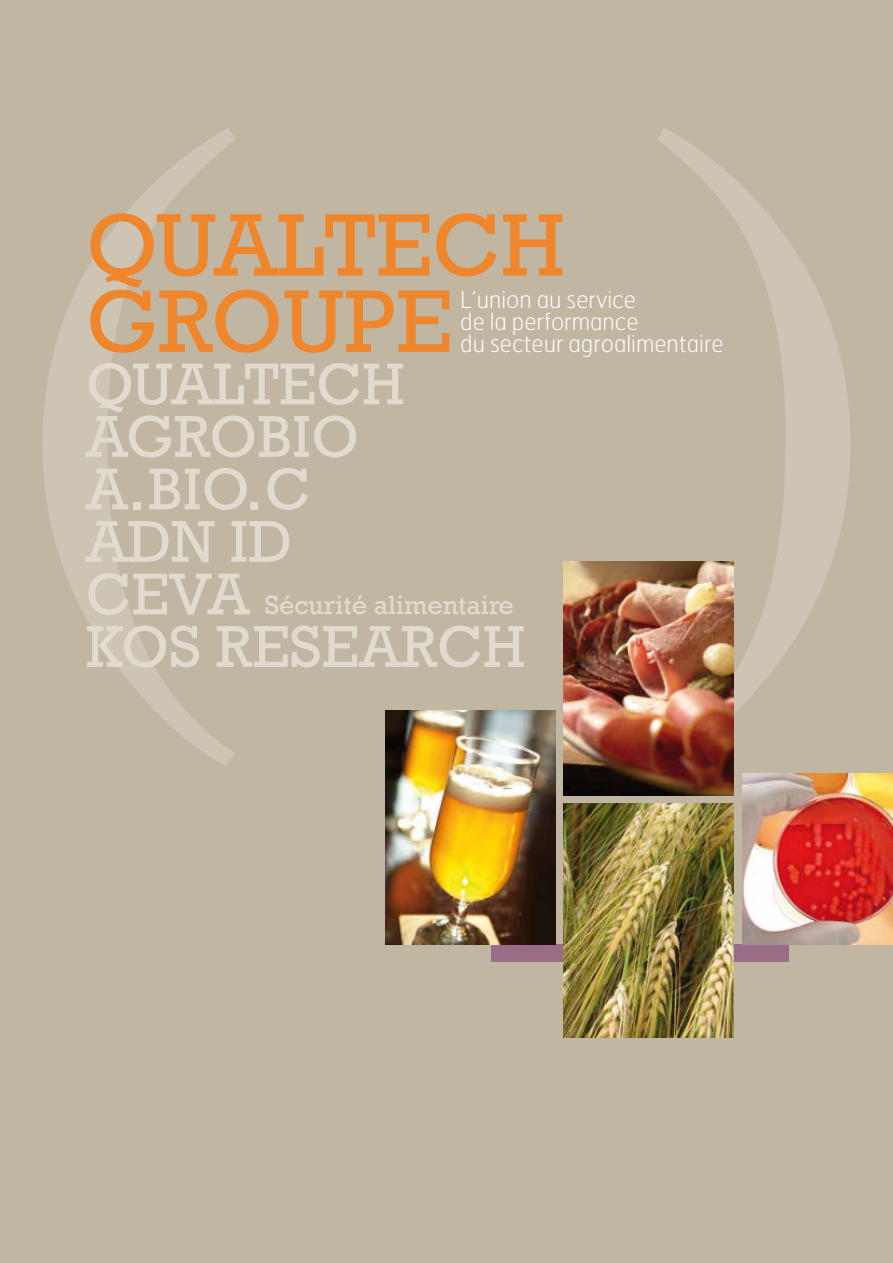
<style>
.page{position:relative;width:893px;height:1263px;background:#c1b6a2}
.page>*{position:absolute;margin:0;border:0;box-sizing:border-box;transform-origin:0 0}
.t1{font:90.15px/76.3px "Rockwell";color:#ef862c}
.t2{font:60px/52.5px "Rockwell";color:#e1dacf}
.t3{font:27px "Rockwell";color:#e1dacf}
.t4{font:100 23.25px/21.8px "Hermes";color:#fff}
</style>
<div class="page">
<svg style="left:658px;top:128px;width:192px;height:586px"></svg>
<svg style="left:43px;top:128px;width:192px;height:637px"></svg>
<div style="left:491px;top:944px;width:298px;height:18px;background:#9a6c88"></div>
<img style="left:564px;top:804px;width:170px;height:233px">
<img style="left:564px;top:561px;width:170px;height:234px">
<img style="left:385px;top:710px;width:170px;height:234px">
<img style="left:742px;top:774px;width:151px;height:170px">
<h1 class="t1" style="left:86px;top:208px;width:480px">QUALTECH<br>GROUPE</h1>
<h2 class="t2" style="left:86px;top:359px;width:320px">QUALTECH<br>AGROBIO<br>A.BIO.C<br>ADN ID<br>CEVA</h2>
<p class="t4" style="left:460px;top:288px;width:265px">L’union au service<br>de la performance<br>du secteur agroalimentaire</p>
<p class="t3" style="left:265px;top:590px;width:251px">Sécurité alimentaire</p>
<h2 class="t2" style="left:86px;top:621px;width:441px">KOS RESEARCH</h2>
</div>
